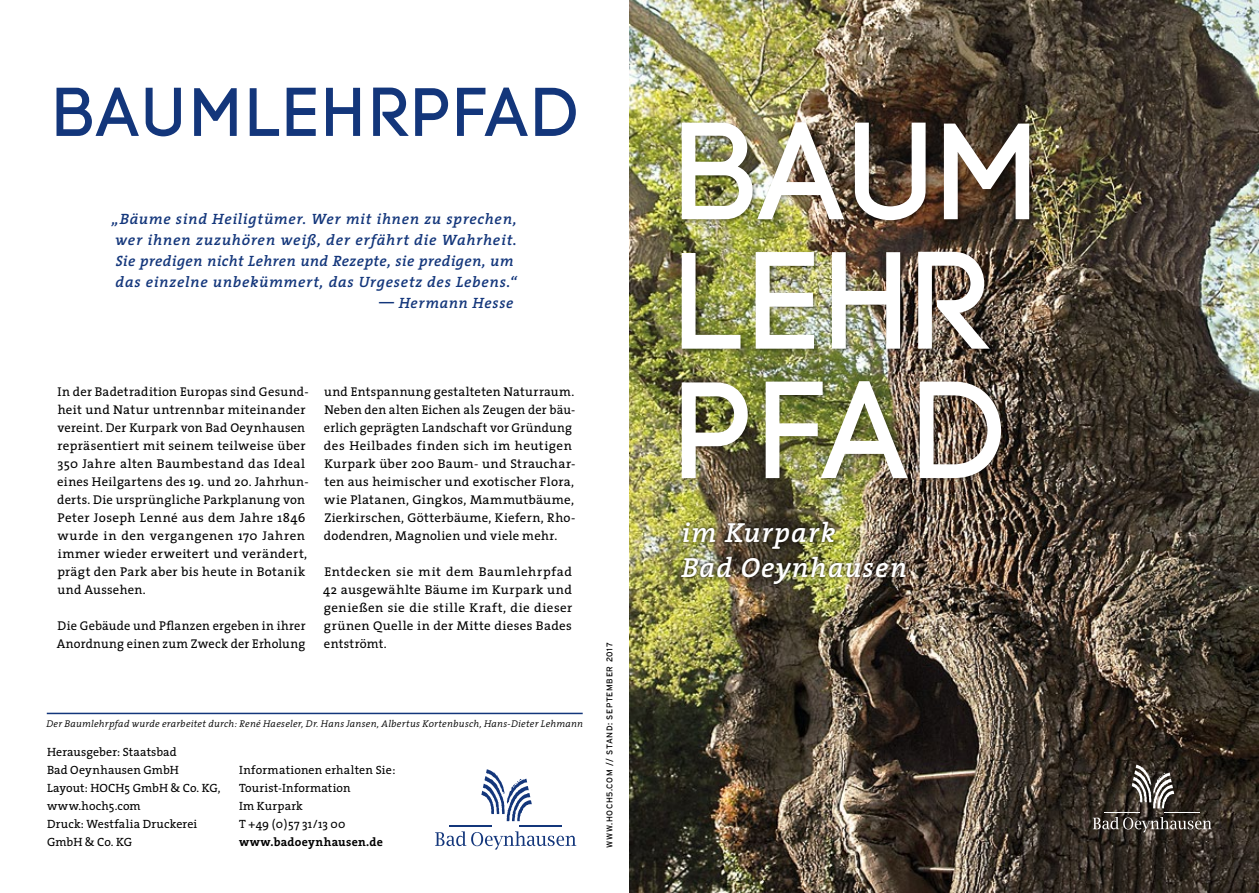
<style>
.page{position:relative;width:1259px;height:893px;background:#fff}
.page>*{position:absolute;margin:0;border:0;box-sizing:border-box;transform-origin:0 0}
.t1{font:136.65px/129.4px "Code Pro LC";color:#fff}
.t2{font:68.25px "Code Pro LC";letter-spacing:.02em;color:#13367b}
.t3{font:italic 600 27.75px/35.5px "The Serif";letter-spacing:.045em;color:#fff}
.t4{font:italic 600 15px/21px "The Serif";letter-spacing:.04em;color:#13367b}
.t5{font:12.75px/18px "The Serif";letter-spacing:.02em;color:#000}
.t6{font:12px/18px "The Serif";letter-spacing:.01em;color:#000}
.t7{font:700 12px "The Serif";letter-spacing:.025em;color:#000}
.t8{font:italic 300 9.75px "The Serif";letter-spacing:.025em;color:#000}
.t9{font:8.25px "Interstate";letter-spacing:.075em;color:#000}
</style>
<div class="page">
<img style="left:629px;top:0;width:630px;height:893px">
<div style="left:678px;top:517px;width:231px;height:71px;background:#000;opacity:.73"></div>
<div style="left:680px;top:121px;width:354px;height:363px;background:#000;opacity:.35"></div>
<svg style="left:435px;top:831px;width:141px;height:18px"></svg>
<hr style="left:449px;top:825px;width:42px;height:1px;background:#13367b">
<hr style="left:520px;top:825px;width:42px;height:1px;background:#13367b">
<svg style="left:481px;top:769px;width:51px;height:52px"></svg>
<hr style="left:47px;top:713px;width:536px;height:1px;background:#13367b">
<svg style="left:1092px;top:817px;width:119px;height:15px"></svg>
<hr style="left:1104px;top:812px;width:36px;height:1px;background:#fff">
<hr style="left:1164px;top:812px;width:35px;height:1px;background:#fff">
<svg style="left:1131px;top:765px;width:43px;height:43px"></svg>
<h2 class="t2" style="left:51px;top:73px;width:530px">BAUMLEHRPFAD</h2>
<p class="t4" style="left:112px;top:208px;width:406px">„Bäume sind Heiligtümer. Wer mit ihnen zu sprechen, wer ihnen zuzuhören weiß, der erfährt die Wahrheit.<br>Sie predigen nicht Lehren und Rezepte, sie predigen, um das einzelne unbekümmert, das Urgesetz des Lebens.“</p>
<p class="t4" style="left:379px;top:292px;width:136px">— Hermann Hesse</p>
<p class="t5" style="left:57px;top:382px;width:253px">In der Badetradition Europas sind Gesund&shy;heit und Natur untrennbar miteinander vereint. Der Kurpark von Bad Oeynhausen repräsentiert mit seinem teilweise über 350 Jahre alten Baumbestand das Ideal eines Heilgartens des 19. und 20. Jahrhun&shy;derts. Die ursprüngliche Parkplanung von Peter Joseph Lenné aus dem Jahre 1846 wurde in den vergangenen 170 Jahren immer wieder erweitert und verändert, prägt den Park aber bis heute in Botanik und Aussehen.</p>
<p class="t5" style="left:57px;top:616px;width:250px">Die Gebäude und Pflanzen ergeben in ihrer<br>Anordnung einen zum Zweck der Erholung</p>
<p class="t5" style="left:324px;top:382px;width:253px">und Entspannung gestalteten Naturraum.<br>Neben den alten Eichen als Zeugen der bäu&shy;erlich geprägten Landschaft vor Gründung des Heilbades finden sich im heutigen Kurpark über 200 Baum- und Strauchar&shy;ten aus heimischer und exotischer Flora, wie Platanen, Gingkos, Mammutbäume, Zierkirschen, Götterbäume, Kiefern, Rho&shy;dodendren, Magnolien und viele mehr.</p>
<p class="t5" style="left:323px;top:562px;width:251px;text-align:justify">Entdecken sie mit dem Baumlehrpfad 42 ausgewählte Bäume im Kurpark und genießen sie die stille Kraft, die dieser grünen Quelle in der Mitte dieses Bades entströmt.</p>
<p class="t8" style="left:46px;top:716px;width:538px">Der Baumlehrpfad wurde erarbeitet durch: René Haeseler, Dr. Hans Jansen, Albertus Kortenbusch, Hans-Dieter Lehmann</p>
<p class="t6" style="left:47px;top:743px;width:175px">Herausgeber: Staatsbad<br>Bad Oeynhausen GmbH<br>Layout: HOCH5 GmbH &amp; Co. KG, www.hoch5.com<br>Druck: Westfalia Druckerei<br>GmbH &amp; Co. KG</p>
<p class="t6" style="left:239px;top:761px;width:158px">Informationen erhalten Sie:<br>Tourist-Information<br>Im Kurpark<br>T +49 (0)57 31/13 00</p>
<p class="t7" style="left:239px;top:832px;width:145px">www.badoeynhausen.de</p>
<p class="t9" style="left:605px;top:848px;width:207px;rotate:-90deg">WWW.HOCH5.COM // STAND: Septem ber 2017</p>
<h1 class="t1" style="left:670px;top:108px;width:372px">BAUM<br>LEHR<br>PFAD</h1>
<h3 class="t3" style="left:681px;top:514px;width:227px">im Kurpark<br>Bad Oeynhausen</h3>
</div>
